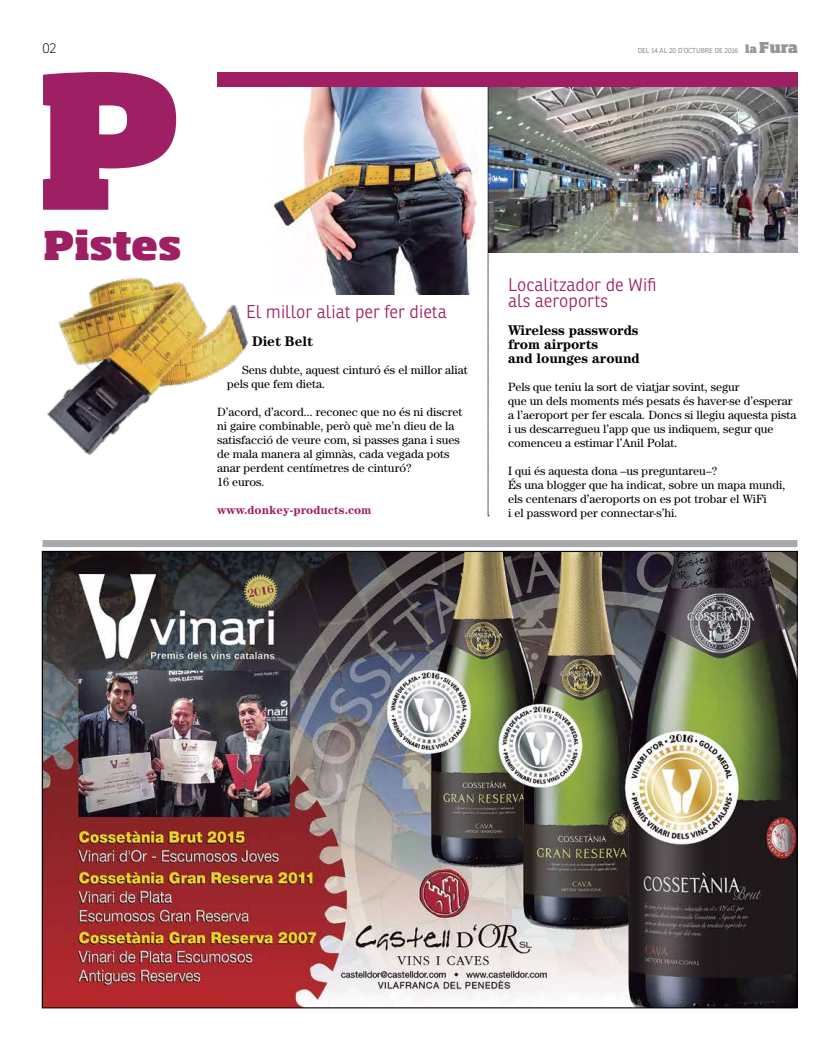
<style>
.page{position:relative;width:823px;height:1049px;background:#fff}
.page>*{position:absolute;margin:0;border:0;box-sizing:border-box;transform-origin:0 0}
.t1{font:800 38.7px "Soho Std";letter-spacing:-.01em;color:#9e1f63}
.t2{font:300 18px/16px "Ronnia";color:#9e1f63}
.t3{font:700 14px/14px "Century";letter-spacing:-.005em;color:#000}
.t4{font:100 14px "Ronnia";color:#000}
.t5{font:12px/14px "Century";color:#000}
.t6{font:700 12px "Century";color:#9e1f63}
.t7{font:300 7px "Ronnia";color:#6d6e71}
.s1{font-family:"Soho Std";font-weight:800;font-size:10.9px;color:#939598}
.s2{font-family:"Soho Std";font-weight:800;font-size:14.8px;color:#939598}
</style>
<div class="page">
<img style="left:488px;top:86px;width:309px;height:166px">
<img style="left:269px;top:86px;width:208px;height:209px">
<div style="left:43px;top:540px;width:754px;height:7px;background:#a7a9ac"></div>
<svg style="left:487px;top:86px;width:1px;height:431px"></svg>
<svg style="left:43px;top:72px;width:133px;height:138px"></svg>
<div style="left:217px;top:72px;width:580px;height:14px;background:#9e1f63"></div>
<img style="left:47px;top:247px;width:224px;height:208px">
<img style="left:44px;top:553px;width:751px;height:453px">
<p class="t4" style="left:43px;top:40px;width:15px">02</p>
<p class="t7" style="left:637px;top:46px;width:162px">DEL 14 AL 20 D’OCTUBRE DE 2016 <span class="s1">la</span> <span class="s2">Fura</span></p>
<h1 class="t1" style="left:43px;top:220px;width:139px">Pistes</h1>
<h2 class="t2" style="left:246px;top:304px;width:202px">El millor aliat per fer dieta</h2>
<p class="t3" style="left:252px;top:334px;width:62px">Diet Belt</p>
<p class="t5" style="left:227px;top:363px;width:242px;text-indent:15px">Sens dubte, aquest cinturó és el millor aliat pels que fem dieta.</p>
<p class="t5" style="left:217px;top:405px;width:247px">D’acord, d’acord... reconec que no és ni discret ni gaire combinable, però què me’n dieu de la satisfacció de veure com, si passes gana i sues de mala manera al gimnàs, cada vegada pots anar perdent centímetres de cinturó?<br>16 euros.</p>
<p class="t6" style="left:217px;top:503px;width:156px">www.donkey-products.com</p>
<h2 class="t2" style="left:508px;top:277px;width:150px">Localitzador de Wifi als aeroports</h2>
<p class="t3" style="left:508px;top:323px;width:133px">Wireless passwords from airports<br>and lounges around</p>
<p class="t5" style="left:508px;top:380px;width:290px">Pels que teniu la sort de viatjar sovint, segur<br>que un dels moments més pesats és haver-se d’esperar a l’aeroport per fer escala. Doncs si llegiu aquesta pista i us descarregueu l’app que us indiquem, segur que comenceu a estimar l’Anil Polat.</p>
<p class="t5" style="left:508px;top:464px;width:279px">I qui és aquesta dona –us preguntareu–?<br>És una blogger que ha indicat, sobre un mapa mundi, els centenars d’aeroports on es pot trobar el WiFi<br>i el password per connectar-s’hi.</p>
</div>
